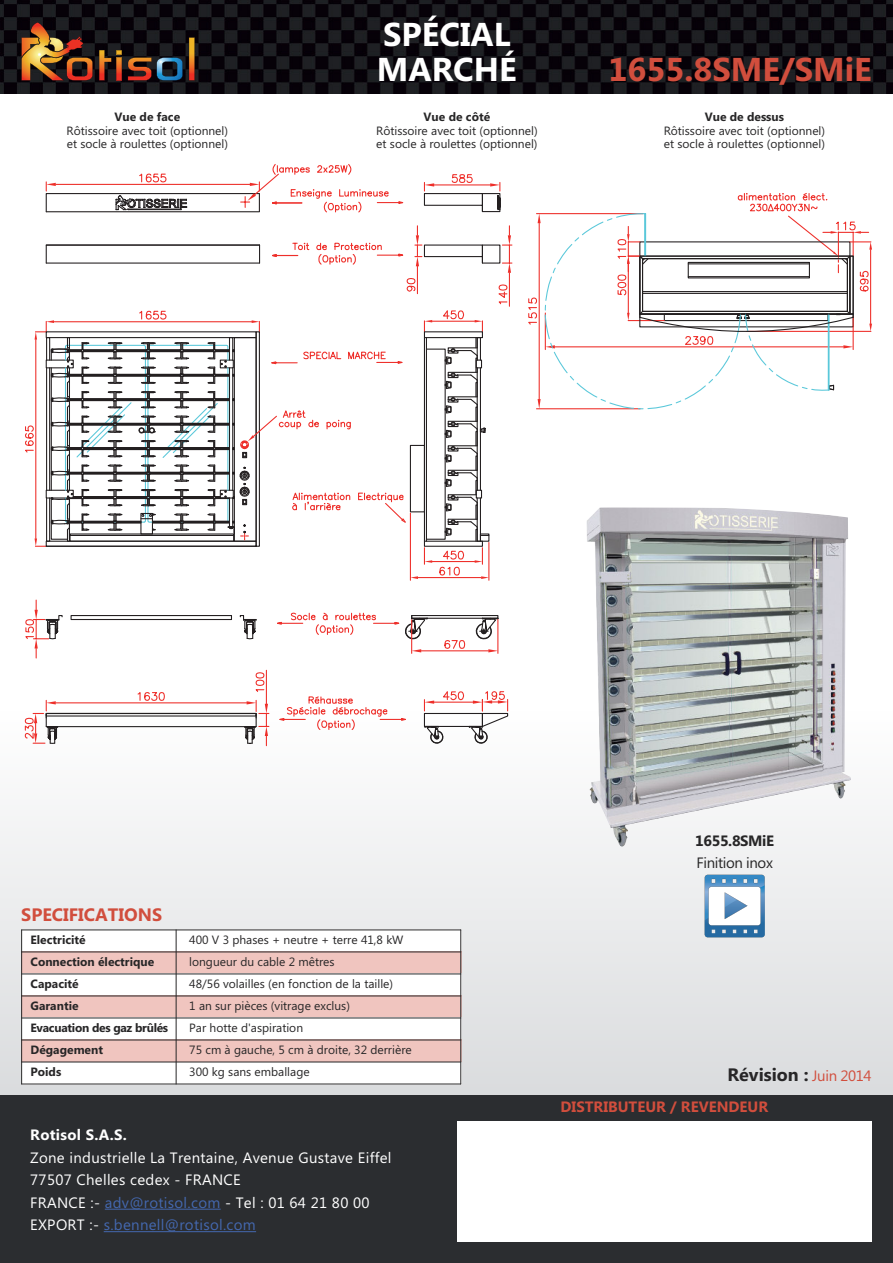
<style>
.page{position:relative;width:893px;height:1263px;background:#fff}
.page>*{position:absolute;margin:0;border:0;box-sizing:border-box;transform-origin:0 0}
.t1{font:700 33px "Microsoft Tai Le";color:#d14e3d}
.t2{font:700 33px/34.5px "Microsoft Tai Le";color:#fff}
.t3{font:700 18px "Microsoft Tai Le";color:#272627}
.t4{font:700 18px "Microsoft Tai Le";color:#d14e3d}
.t5{font:15px/22.5px "Microsoft Tai Le";letter-spacing:.02em;color:#fff}
.t6{font:700 15px "Microsoft Tai Le";color:#d14e3d}
.t7{font:700 15px "Microsoft Tai Le";letter-spacing:.02em;color:#fff}
.t8{font:15px "Microsoft Tai Le";letter-spacing:-.025em;color:#272627}
.t9{font:700 15px "Microsoft Tai Le";letter-spacing:-.025em;color:#272627}
.t10{font:12px/13.5px "Microsoft Tai Le";color:#272627}
.t11{font:700 12px "Microsoft Tai Le";color:#272627}
.t12{font:700 12px "Microsoft Tai Le";letter-spacing:-.025em;color:#272627}
.s1{color:#4468af}
.s2{font-weight:400;font-size:15px;color:#d14e3d}
</style>
<div class="page">
<div style="left:0;top:706px;width:893px;height:389px;background:linear-gradient(to bottom,#fff,#dadcde)"></div>
<img style="left:0;top:0;width:893px;height:94px">
<svg style="left:189px;top:37px;width:6px;height:44px"></svg>
<svg style="left:128px;top:57px;width:55px;height:24px"></svg>
<svg style="left:99px;top:50px;width:23px;height:31px"></svg>
<svg style="left:21px;top:22px;width:72px;height:59px;background:#724524"></svg>
<hr style="left:434px;top:184px;width:56px;height:1px;background:#ee2f2a">
<svg style="left:490px;top:182px;width:11px;height:29px"></svg>
<svg style="left:423px;top:174px;width:60px;height:39px"></svg>
<div style="left:482px;top:193px;width:18px;height:19px;border:1px solid #231f20"></div>
<svg style="left:45px;top:164px;width:359px;height:49px"></svg>
<svg style="left:25px;top:226px;width:487px;height:520px"></svg>
<svg style="left:528px;top:193px;width:344px;height:217px"></svg>
<div style="left:0;top:1095px;width:893px;height:168px;background:#2b2d30"></div>
<hr style="left:105px;top:1209px;width:116px;height:1px;background:#4468af">
<hr style="left:104px;top:1231px;width:152px;height:1px;background:#4468af">
<div style="left:457px;top:1121px;width:415px;height:121px;background:#fff"></div>
<svg style="left:705px;top:875px;width:60px;height:62px"></svg>
<img style="left:586px;top:507px;width:265px;height:340px">
<div style="left:21px;top:929px;width:155px;height:23px;background:#fff"></div>
<div style="left:176px;top:929px;width:285px;height:23px;background:#fff"></div>
<div style="left:21px;top:952px;width:155px;height:22px;background:#f0c5bf"></div>
<div style="left:176px;top:952px;width:285px;height:22px;background:#f0c5bf"></div>
<div style="left:21px;top:974px;width:155px;height:22px;background:#fff"></div>
<div style="left:176px;top:974px;width:285px;height:22px;background:#fff"></div>
<div style="left:21px;top:996px;width:155px;height:22px;background:#f0c5bf"></div>
<div style="left:176px;top:996px;width:285px;height:22px;background:#f0c5bf"></div>
<div style="left:21px;top:1018px;width:155px;height:22px;background:#fff"></div>
<div style="left:176px;top:1018px;width:285px;height:22px;background:#fff"></div>
<div style="left:21px;top:1040px;width:155px;height:22px;background:#f0c5bf"></div>
<div style="left:176px;top:1040px;width:285px;height:22px;background:#f0c5bf"></div>
<div style="left:21px;top:1062px;width:155px;height:22px;background:#fff"></div>
<div style="left:176px;top:1062px;width:285px;height:22px;background:#fff"></div>
<hr style="left:21px;top:929px;width:1px;height:155px;background:#272627">
<hr style="left:176px;top:929px;width:1px;height:155px;background:#272627">
<hr style="left:460px;top:929px;width:1px;height:155px;background:#272627">
<hr style="left:21px;top:929px;width:440px;height:1px;background:#272627">
<hr style="left:21px;top:951px;width:440px;height:1px;background:#272627">
<hr style="left:21px;top:973px;width:440px;height:1px;background:#272627">
<hr style="left:21px;top:995px;width:440px;height:1px;background:#272627">
<hr style="left:21px;top:1017px;width:440px;height:1px;background:#272627">
<hr style="left:21px;top:1039px;width:440px;height:1px;background:#272627">
<hr style="left:21px;top:1061px;width:440px;height:1px;background:#272627">
<hr style="left:21px;top:1084px;width:440px;height:1px;background:#272627">
<p class="t11" style="left:115px;top:110px;width:67px">Vue de face</p>
<p class="t10" style="left:67px;top:124px;width:163px">Rôtissoire avec toit (optionnel) et socle à roulettes (optionnel)</p>
<h1 class="t2" style="left:377px;top:17px;width:141px">SPÉCIAL<br>MARCHÉ</h1>
<p class="t11" style="left:424px;top:110px;width:68px">Vue de côté</p>
<p class="t10" style="left:376px;top:124px;width:163px">Rôtissoire avec toit (optionnel) et socle à roulettes (optionnel)</p>
<h1 class="t1" style="left:609px;top:50px;width:265px">1655.8SME/SMiE</h1>
<p class="t11" style="left:705px;top:110px;width:81px">Vue de dessus</p>
<p class="t10" style="left:664px;top:124px;width:163px">Rôtissoire avec toit (optionnel) et socle à roulettes (optionnel)</p>
<h2 class="t4" style="left:21px;top:904px;width:142px">SPECIFICATIONS</h2>
<p class="t11" style="left:31px;top:933px;width:57px">Electricité</p>
<p class="t10" style="left:189px;top:933px;width:216px">400 V 3 phases + neutre + terre 41,8 kW</p>
<p class="t11" style="left:31px;top:955px;width:125px">Connection électrique</p>
<p class="t10" style="left:189px;top:955px;width:147px">longueur du cable 2 mêtres</p>
<p class="t11" style="left:31px;top:977px;width:50px">Capacité</p>
<p class="t10" style="left:189px;top:977px;width:205px">48/56 volailles (en fonction de la taille)</p>
<p class="t11" style="left:31px;top:999px;width:50px">Garantie</p>
<p class="t10" style="left:189px;top:999px;width:162px">1 an sur pièces (vitrage exclus)</p>
<p class="t12" style="left:31px;top:1021px;width:139px">Evacuation des gaz brûlés</p>
<p class="t10" style="left:189px;top:1021px;width:115px">Par hotte d'aspiration</p>
<p class="t11" style="left:31px;top:1043px;width:74px">Dégagement</p>
<p class="t10" style="left:189px;top:1043px;width:224px">75 cm à gauche, 5 cm à droite, 32 derrière</p>
<p class="t11" style="left:31px;top:1065px;width:32px">Poids</p>
<p class="t10" style="left:189px;top:1065px;width:122px">300 kg sans emballage</p>
<p class="t7" style="left:30px;top:1126px;width:98px">Rotisol S.A.S.</p>
<p class="t5" style="left:30px;top:1146px;width:363px">Zone industrielle La Trentaine, Avenue Gustave Eiffel 77507 Chelles cedex - FRANCE<br>FRANCE :- <span class="s1">adv@rotisol.com</span> - Tel : 01 64 21 80 00<br>EXPORT :- <span class="s1">s.bennell@rotisol.com</span></p>
<p class="t9" style="left:695px;top:831px;width:80px">1655.8SMiE</p>
<p class="t8" style="left:696px;top:854px;width:78px">Finition inox</p>
<h2 class="t3" style="left:727px;top:1064px;width:146px">Révision : <span class="s2">Juin 2014</span></h2>
<p class="t6" style="left:561px;top:1098px;width:209px">DISTRIBUTEUR / REVENDEUR</p>
</div>
